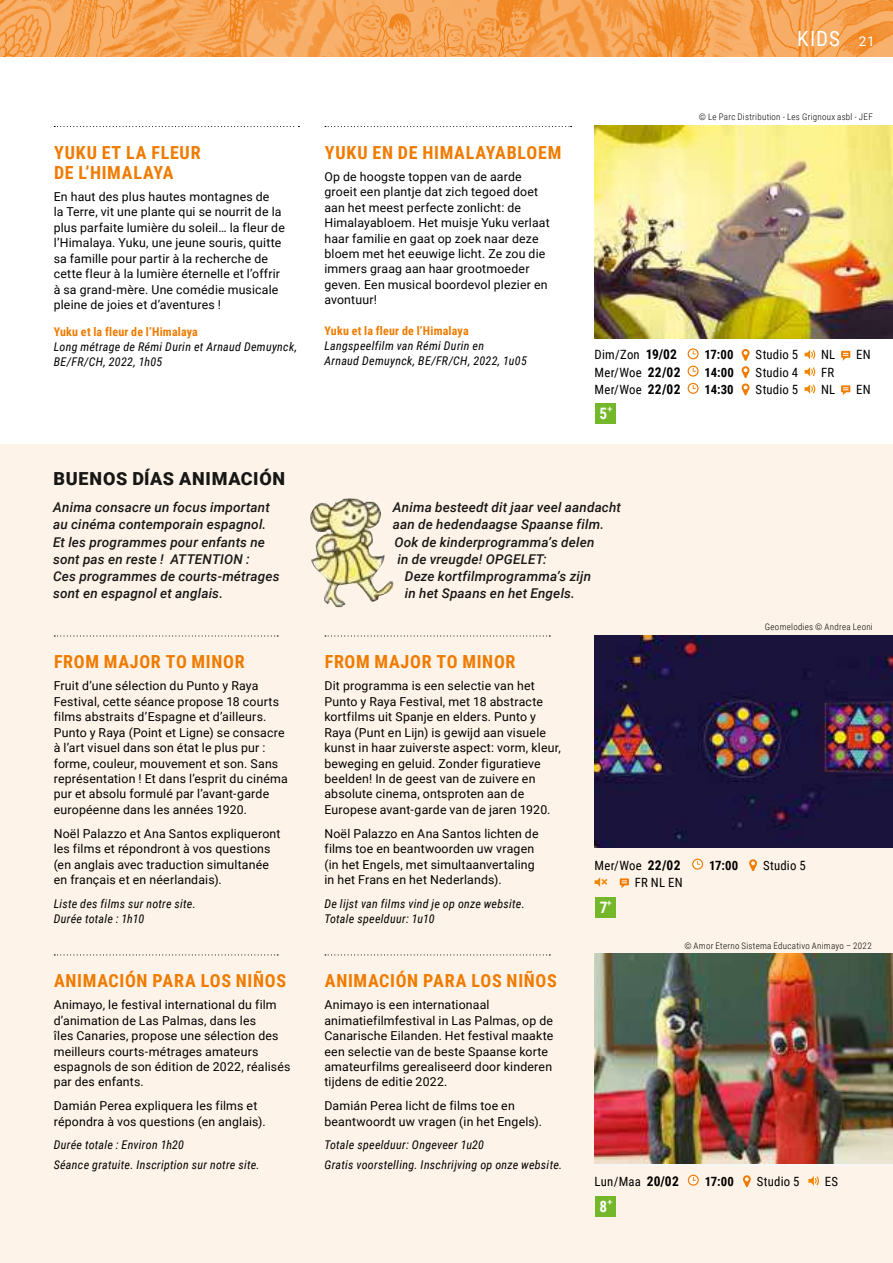
<style>
.page{position:relative;width:893px;height:1263px;background:#fff}
.page>*{position:absolute;margin:0;border:0;box-sizing:border-box;transform-origin:0 0}
.t1{font:21px "Roboto Condensed";color:#fff}
.t2{font:700 18px/20.2px "Roboto Condensed";letter-spacing:.04em;color:#ef7b00}
.t3{font:900 18px "Roboto";letter-spacing:.04em;color:#171716}
.t4{font:700 15.75px "Roboto Condensed";color:#fff}
.t5{font:italic 500 13.5px/17.2px "Roboto";letter-spacing:.015em;color:#171716}
.t6{font:12.75px "Roboto Condensed";letter-spacing:.015em;color:#000}
.t7{font:700 12.75px "Roboto Condensed";letter-spacing:-.01em;color:#000}
.t8{font:700 12.75px "Roboto";color:#f08700}
.t9{font:12.3px/15.5px "Roboto";letter-spacing:.015em;color:#000}
.t10{font:italic 12px/15px "Roboto Condensed";letter-spacing:.025em;color:#000}
.t11{font:700 12px "Roboto Condensed";letter-spacing:.015em;color:#ef7b00}
.t12{font:300 9px "Roboto Condensed";letter-spacing:.03em;color:#000}
.t13{font:500 8.7px "Roboto";color:#fff}
.s1{font-family:"Roboto";font-size:13.5px}
.s2{font-weight:700;font-size:13.5px}
</style>
<div class="page">
<img style="left:0;top:0;width:893px;height:56px">
<div style="left:0;top:444px;width:893px;height:819px;background:#fef3e8"></div>
<img style="left:595px;top:126px;width:298px;height:212px">
<img style="left:595px;top:635px;width:298px;height:213px">
<svg style="left:688px;top:349px;width:10px;height:10px"></svg>
<div style="left:688px;top:348px;width:11px;height:11px;border:1px solid #ef7b00;border-radius:50%"></div>
<svg style="left:693px;top:350px;width:3px;height:4px"></svg>
<svg style="left:805px;top:350px;width:10px;height:9px"></svg>
<svg style="left:841px;top:351px;width:9px;height:10px"></svg>
<div style="left:688px;top:366px;width:11px;height:11px;border:1px solid #ef7b00;border-radius:50%"></div>
<svg style="left:805px;top:367px;width:10px;height:10px"></svg>
<svg style="left:688px;top:383px;width:10px;height:10px"></svg>
<div style="left:688px;top:383px;width:11px;height:11px;border:1px solid #ef7b00;border-radius:50%"></div>
<svg style="left:693px;top:385px;width:3px;height:4px"></svg>
<svg style="left:742px;top:349px;width:7px;height:46px"></svg>
<svg style="left:805px;top:384px;width:10px;height:10px"></svg>
<svg style="left:841px;top:385px;width:9px;height:10px"></svg>
<svg style="left:693px;top:859px;width:9px;height:10px"></svg>
<div style="left:692px;top:859px;width:11px;height:11px;border:1px solid #ef7b00;border-radius:50%"></div>
<svg style="left:697px;top:860px;width:3px;height:5px"></svg>
<svg style="left:749px;top:859px;width:8px;height:12px"></svg>
<svg style="left:595px;top:877px;width:5px;height:10px"></svg>
<svg style="left:620px;top:878px;width:9px;height:10px"></svg>
<svg style="left:688px;top:1175px;width:10px;height:10px"></svg>
<div style="left:688px;top:1175px;width:11px;height:11px;border:1px solid #ef7b00;border-radius:50%"></div>
<svg style="left:693px;top:1176px;width:3px;height:5px"></svg>
<svg style="left:743px;top:1175px;width:8px;height:12px"></svg>
<svg style="left:808px;top:1176px;width:11px;height:10px"></svg>
<div style="left:596px;top:1196px;width:20px;height:20px;background:#75b72a"></div>
<div style="left:596px;top:897px;width:20px;height:21px;background:#75b72a"></div>
<svg style="left:325px;top:126px;width:247px;height:1px"></svg>
<svg style="left:325px;top:635px;width:225px;height:1px"></svg>
<svg style="left:325px;top:954px;width:225px;height:1px"></svg>
<svg style="left:54px;top:126px;width:245px;height:1px"></svg>
<svg style="left:54px;top:635px;width:224px;height:1px"></svg>
<svg style="left:54px;top:954px;width:224px;height:1px"></svg>
<img style="left:595px;top:953px;width:298px;height:211px">
<div style="left:596px;top:403px;width:20px;height:20px;background:#75b72a"></div>
<img style="left:310px;top:498px;width:84px;height:109px">
<h1 class="t1" style="left:797px;top:23px;width:79px">KIDS <span class="s1">21</span></h1>
<h2 class="t2" style="left:54px;top:142px;width:148px">YUKU ET LA FLEUR<br>DE L’HIMALAYA</h2>
<p class="t9" style="left:54px;top:188px;width:233px">En haut des plus hautes montagnes de<br>la Terre, vit une plante qui se nourrit de la plus parfaite lumière du soleil… la fleur de l’Himalaya. Yuku, une jeune souris, quitte sa famille pour partir à la recherche de cette fleur à la lumière éternelle et l’offrir à sa grand-mère. Une comédie musicale pleine de joies et d’aventures !</p>
<p class="t11" style="left:54px;top:323px;width:146px">Yuku et la fleur de l’Himalaya</p>
<p class="t10" style="left:54px;top:339px;width:245px">Long métrage de Rémi Durin et Arnaud Demuynck,<br>BE/FR/CH, 2022, 1h05</p>
<h2 class="t2" style="left:325px;top:142px;width:238px">YUKU EN DE HIMALAYABLOEM</h2>
<p class="t9" style="left:324px;top:168px;width:227px">Op de hoogste toppen van de aarde groeit een plantje dat zich tegoed doet aan het meest perfecte zonlicht: de Himalayabloem. Het muisje Yuku verlaat haar familie en gaat op zoek naar deze bloem met het eeuwige licht. Ze zou die immers graag aan haar grootmoeder geven. Een musical boordevol plezier en avontuur!</p>
<p class="t11" style="left:324px;top:322px;width:146px">Yuku et la fleur de l’Himalaya</p>
<p class="t10" style="left:324px;top:338px;width:204px">Langspeelfilm van Rémi Durin en<br>Arnaud Demuynck, BE/FR/CH, 2022, 1u05</p>
<p class="t12" style="left:699px;top:111px;width:175px">© Le Parc Distribution - Les Grignoux asbl - JEF</p>
<p class="t6" style="left:595px;top:346px;width:84px">Dim/Zon <span class="s2">19/02</span></p>
<p class="t7" style="left:705px;top:346px;width:31px">17:00</p>
<p class="t6" style="left:755px;top:346px;width:44px">Studio 5</p>
<p class="t6" style="left:821px;top:346px;width:16px">NL</p>
<p class="t6" style="left:856px;top:346px;width:16px">EN</p>
<p class="t6" style="left:595px;top:363px;width:87px">Mer/Woe <span class="s2">22/02</span></p>
<p class="t7" style="left:705px;top:363px;width:31px">14:00</p>
<p class="t6" style="left:755px;top:363px;width:44px">Studio 4</p>
<p class="t6" style="left:821px;top:363px;width:15px">FR</p>
<p class="t6" style="left:595px;top:380px;width:87px">Mer/Woe <span class="s2">22/02</span></p>
<p class="t7" style="left:705px;top:380px;width:31px">14:30</p>
<p class="t6" style="left:755px;top:380px;width:44px">Studio 5</p>
<p class="t6" style="left:821px;top:380px;width:16px">NL</p>
<p class="t6" style="left:856px;top:380px;width:16px">EN</p>
<p class="t4" style="left:599px;top:402px;width:9px">5</p>
<p class="t13" style="left:607px;top:403px;width:6px">+</p>
<h2 class="t3" style="left:53px;top:465px;width:233px">BUENOS DÍAS ANIMACIÓN</h2>
<p class="t5" style="left:53px;top:498px;width:228px">Anima consacre un focus important au cinéma contemporain espagnol.<br>Et les programmes pour enfants ne sont pas en reste ! ATTENTION :<br>Ces programmes de courts-métrages sont en espagnol et anglais.</p>
<p class="t5" style="left:393px;top:498px;width:230px">Anima besteedt dit jaar veel aandacht</p>
<p class="t5" style="left:393px;top:515px;width:213px">aan de hedendaagse Spaanse film.</p>
<p class="t5" style="left:394px;top:533px;width:202px">Ook de kinderprogramma’s delen</p>
<p class="t5" style="left:397px;top:550px;width:151px">in de vreugde! OPGELET:</p>
<p class="t5" style="left:405px;top:567px;width:188px">Deze kortfilmprogramma’s zijn</p>
<p class="t5" style="left:405px;top:584px;width:172px">in het Spaans en het Engels.</p>
<p class="t12" style="left:765px;top:620px;width:109px">Geomelodies © Andrea Leoni</p>
<h2 class="t2" style="left:54px;top:651px;width:192px">FROM MAJOR TO MINOR</h2>
<p class="t9" style="left:54px;top:678px;width:236px">Fruit d’une sélection du Punto y Raya Festival, cette séance propose 18 courts films abstraits d’Espagne et d’ailleurs.<br>Punto y Raya (Point et Ligne) se consacre à l’art visuel dans son état le plus pur : forme, couleur, mouvement et son. Sans représentation ! Et dans l’esprit du cinéma pur et absolu formulé par l’avant-garde européenne dans les années 1920.</p>
<p class="t9" style="left:54px;top:825px;width:228px">Noël Palazzo et Ana Santos expliqueront les films et répondront à vos questions (en anglais avec traduction simultanée en français et en néerlandais).</p>
<p class="t10" style="left:54px;top:895px;width:144px">Liste des films sur notre site.<br>Durée totale : 1h10</p>
<h2 class="t2" style="left:54px;top:970px;width:234px">ANIMACIÓN PARA LOS NIÑOS</h2>
<p class="t9" style="left:54px;top:997px;width:238px">Animayo, le festival international du film d’animation de Las Palmas, dans les<br>îles Canaries, propose une sélection des meilleurs courts-métrages amateurs espagnols de son édition de 2022, réalisés par des enfants.</p>
<p class="t9" style="left:54px;top:1098px;width:213px">Damián Perea expliquera les films et répondra à vos questions (en anglais).</p>
<p class="t10" style="left:54px;top:1135px;width:207px;line-height:19.2px">Durée totale : Environ 1h20<br>Séance gratuite. Inscription sur notre site.</p>
<h2 class="t2" style="left:325px;top:651px;width:192px">FROM MAJOR TO MINOR</h2>
<p class="t9" style="left:324px;top:678px;width:238px">Dit programma is een selectie van het Punto y Raya Festival, met 18 abstracte kortfilms uit Spanje en elders. Punto y Raya (Punt en Lijn) is gewijd aan visuele kunst in haar zuiverste aspect: vorm, kleur, beweging en geluid. Zonder figuratieve beelden! In de geest van de zuivere en absolute cinema, ontsproten aan de Europese avant-garde van de jaren 1920.</p>
<p class="t9" style="left:324px;top:825px;width:216px">Noël Palazzo en Ana Santos lichten de films toe en beantwoorden uw vragen (in het Engels, met simultaanvertaling in het Frans en het Nederlands).</p>
<p class="t10" style="left:324px;top:895px;width:202px">De lijst van films vind je op onze website.<br>Totale speelduur: 1u10</p>
<h2 class="t2" style="left:325px;top:970px;width:234px">ANIMACIÓN PARA LOS NIÑOS</h2>
<p class="t9" style="left:324px;top:997px;width:230px">Animayo is een internationaal animatiefilmfestival in Las Palmas, op de Canarische Eilanden. Het festival maakte een selectie van de beste Spaanse korte amateurfilms gerealiseerd door kinderen tijdens de editie 2022.</p>
<p class="t9" style="left:324px;top:1098px;width:219px">Damián Perea licht de films toe en beantwoordt uw vragen (in het Engels).</p>
<p class="t10" style="left:324px;top:1135px;width:239px;line-height:19.2px">Totale speelduur: Ongeveer 1u20<br>Gratis voorstelling. Inschrijving op onze website.</p>
<p class="t6" style="left:595px;top:856px;width:87px">Mer/Woe <span class="s2">22/02</span></p>
<p class="t7" style="left:709px;top:856px;width:31px">17:00</p>
<p class="t6" style="left:763px;top:856px;width:44px">Studio 5</p>
<p class="t8" style="left:601px;top:873px;width:8px">×</p>
<p class="t6" style="left:635px;top:873px;width:49px">FR NL EN</p>
<p class="t4" style="left:600px;top:897px;width:9px">7</p>
<p class="t13" style="left:607px;top:897px;width:6px">+</p>
<p class="t12" style="left:684px;top:939px;width:189px">© Amor Eterno Sistema Educativo Animayo – 2022</p>
<p class="t6" style="left:595px;top:1172px;width:86px">Lun/Maa <span class="s2">20/02</span></p>
<p class="t7" style="left:705px;top:1172px;width:31px">17:00</p>
<p class="t6" style="left:757px;top:1172px;width:44px">Studio 5</p>
<p class="t6" style="left:825px;top:1172px;width:15px">ES</p>
<p class="t4" style="left:599px;top:1195px;width:9px">8</p>
<p class="t13" style="left:607px;top:1196px;width:6px">+</p>
</div>
